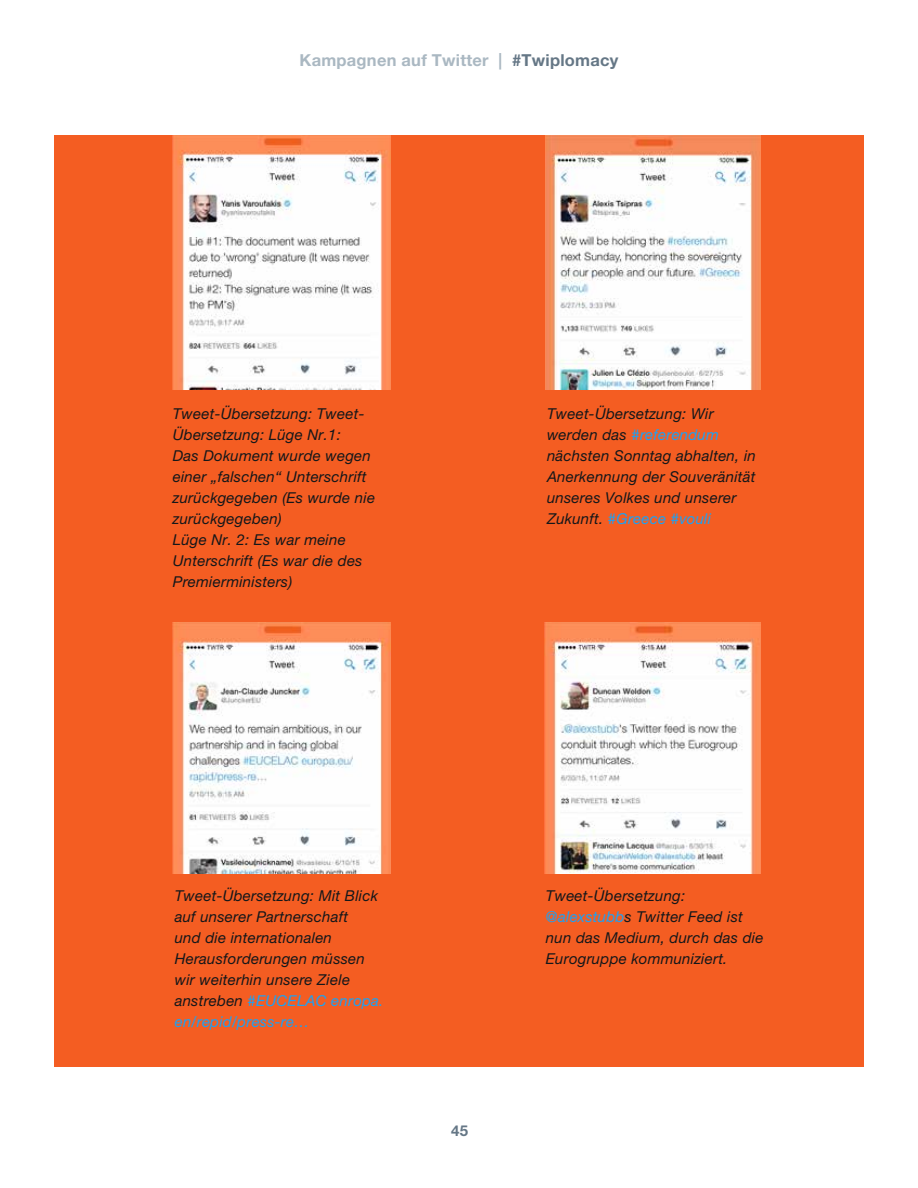
<style>
.page{position:relative;width:918px;height:1188px;background:#fff}
.page>*{position:absolute;margin:0;border:0;box-sizing:border-box;transform-origin:0 0}
.t1{font:700 16.5px "Helvetica Neue LT Pro";letter-spacing:.015em;color:#aab8c2}
.t2{font:italic 15px/21px "Helvetica Neue LT Pro";letter-spacing:.015em;color:#14171a}
.t3{font:700 15px "Helvetica Neue LT Pro";color:#657786}
.s1{color:#657786}
.s2{color:#1da1f2}
</style>
<div class="page">
<div style="left:54px;top:135px;width:810px;height:931px;background:#f45d22"></div>
<img style="left:173px;top:135px;width:217px;height:255px">
<img style="left:546px;top:135px;width:215px;height:254px">
<img style="left:173px;top:622px;width:218px;height:252px">
<img style="left:545px;top:623px;width:216px;height:251px">
<p class="t1" style="left:300px;top:50px;width:320px">Kampagnen auf Twitter | <span class="s1">#Twiplomacy</span></p>
<p class="t2" style="left:173px;top:403px;width:204px">Tweet-Übersetzung: Tweet-<br>Übersetzung: Lüge Nr.1:<br>Das Dokument wurde wegen einer „falschen“ Unterschrift zurückgegeben (Es wurde nie zurückgegeben)<br>Lüge Nr. 2: Es war meine<br>Unterschrift (Es war die des<br>Premierministers)</p>
<p class="t2" style="left:547px;top:403px;width:210px">Tweet-Übersetzung: Wir werden das <span class="s2">#referendum </span>nächsten Sonntag abhalten, in<br>Anerkennung der Souveränität unseres Volkes und unserer<br>Zukunft. <span class="s2">#Greece #vouli</span></p>
<p class="t2" style="left:175px;top:885px;width:210px">Tweet-Übersetzung: Mit Blick auf unserer Partnerschaft<br>und die internationalen<br>Herausforderungen müssen wir weiterhin unsere Ziele anstreben <span class="s2">#EUCELAC enropa. en/repid/press-re…</span></p>
<p class="t2" style="left:546px;top:885px;width:219px">Tweet-Übersetzung: <span class="s2">@alexstubb</span>s Twitter Feed ist nun das Medium, durch das die<br>Eurogruppe kommuniziert.</p>
<p class="t3" style="left:451px;top:1122px;width:18px">45</p>
</div>
